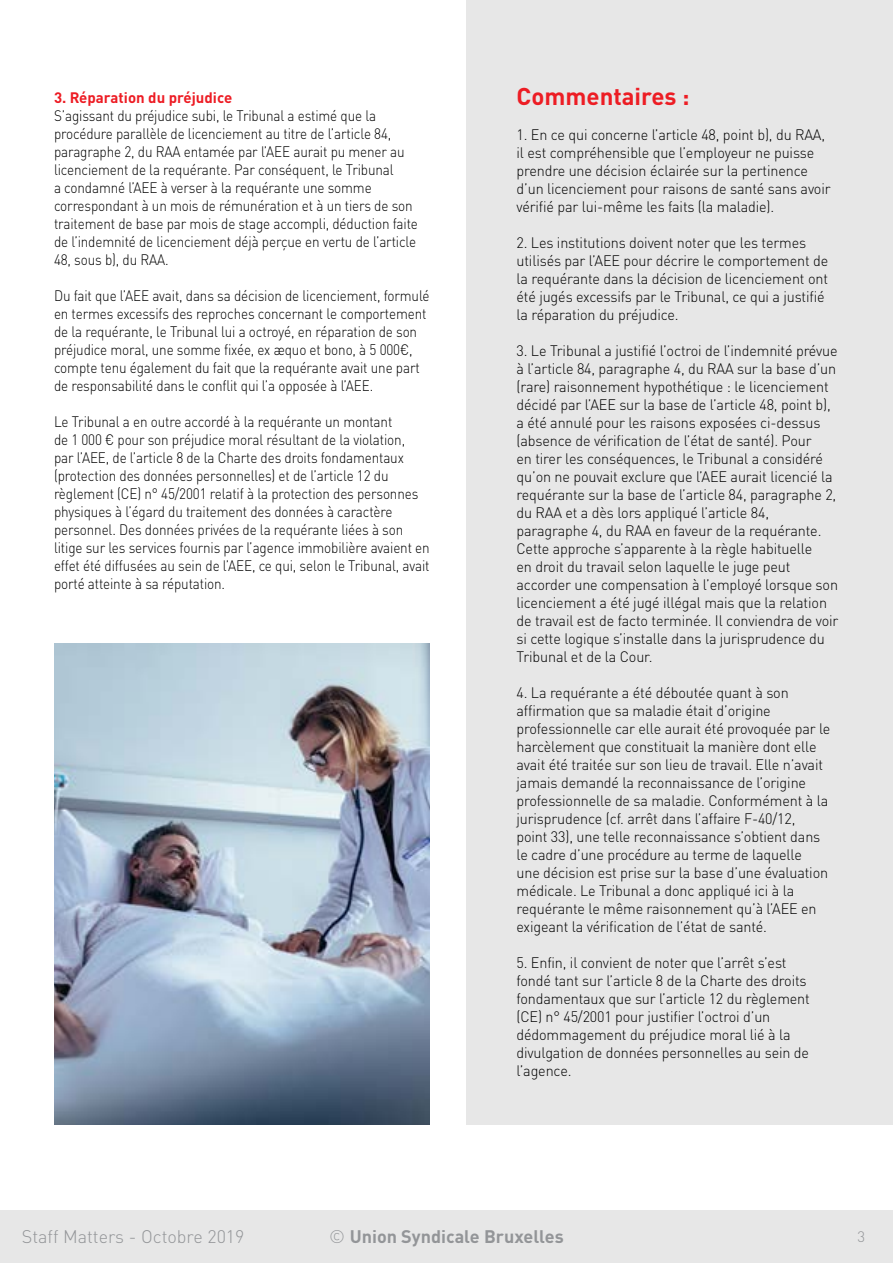
<style>
.page{position:relative;width:893px;height:1263px;background:#fff}
.page>*{position:absolute;margin:0;border:0;box-sizing:border-box;transform-origin:0 0}
.t1{font:700 24px "DIN";color:#ed1d24}
.t2{font:300 18px "DIN Pro";color:#939598}
.t3{font:700 18px "DIN Pro";color:#939598}
.t4{font:300 15px/18px "DIN Pro";letter-spacing:-.01em;color:#000;scale:.96 1}
.t5{font:300 15px/18px "DIN Pro";letter-spacing:-.01em;color:#000;scale:.9 1}
.t6{font:700 15px "DIN Pro";color:#ed1c24}
.t7{font:300 15px "DIN Pro";color:#939598}
.s1{font-weight:300}
</style>
<div class="page">
<div style="left:0;top:1210px;width:893px;height:53px;background:#e7e7e7"></div>
<img style="left:54px;top:643px;width:376px;height:481px">
<div style="left:466px;top:0;width:427px;height:1124px;background:#e7e7e7"></div>
<p class="t6" style="left:54px;top:86px;width:180px">3. Réparation du préjudice</p>
<p class="t5" style="left:54px;top:106px;width:406px">S’agissant du préjudice subi, le Tribunal a estimé que la procédure parallèle de licenciement au titre de l’article 84, paragraphe 2, du RAA entamée par l’AEE aurait pu mener au licenciement de la requérante. Par conséquent, le Tribunal<br>a condamné l’AEE à verser à la requérante une somme correspondant à un mois de rémunération et à un tiers de son traitement de base par mois de stage accompli, déduction faite de l’indemnité de licenciement déjà perçue en vertu de l’article 48, sous b), du RAA.</p>
<p class="t5" style="left:54px;top:285px;width:419px">Du fait que l’AEE avait, dans sa décision de licenciement, formulé en termes excessifs des reproches concernant le comportement de la requérante, le Tribunal lui a octroyé, en réparation de son préjudice moral, une somme fixée, ex æquo et bono, à 5 000€, compte tenu également du fait que la requérante avait une part de responsabilité dans le conflit qui l’a opposée à l’AEE.</p>
<p class="t5" style="left:54px;top:411px;width:419px">Le Tribunal a en outre accordé à la requérante un montant<br>de 1 000 € pour son préjudice moral résultant de la violation,<br>par l’AEE, de l’article 8 de la Charte des droits fondamentaux (protection des données personnelles) et de l’article 12 du règlement (CE) n° 45/2001 relatif à la protection des personnes physiques à l’égard du traitement des données à caractère personnel. Des données privées de la requérante liées à son litige sur les services fournis par l’agence immobilière avaient en effet été diffusées au sein de l’AEE, ce qui, selon le Tribunal, avait porté atteinte à sa réputation.</p>
<h1 class="t1" style="left:516px;top:81px;width:174px">Commentaires :</h1>
<p class="t4" style="left:516px;top:125px;width:329px">1. En ce qui concerne l’article 48, point b), du RAA, il est compréhensible que l’employeur ne puisse prendre une décision éclairée sur la pertinence d’un licenciement pour raisons de santé sans avoir vérifié par lui-même les faits (la maladie).</p>
<p class="t4" style="left:516px;top:232px;width:326px">2. Les institutions doivent noter que les termes utilisés par l’AEE pour décrire le comportement de la requérante dans la décision de licenciement ont été jugés excessifs par le Tribunal, ce qui a justifié la réparation du préjudice.</p>
<p class="t4" style="left:516px;top:340px;width:337px">3. Le Tribunal a justifié l’octroi de l’indemnité prévue à l’article 84, paragraphe 4, du RAA sur la base d’un (rare) raisonnement hypothétique : le licenciement décidé par l’AEE sur la base de l’article 48, point b), a été annulé pour les raisons exposées ci-dessus (absence de vérification de l’état de santé). Pour<br>en tirer les conséquences, le Tribunal a considéré qu’on ne pouvait exclure que l’AEE aurait licencié la requérante sur la base de l’article 84, paragraphe 2, du RAA et a dès lors appliqué l’article 84, paragraphe 4, du RAA en faveur de la requérante.<br>Cette approche s’apparente à la règle habituelle<br>en droit du travail selon laquelle le juge peut accorder une compensation à l’employé lorsque son licenciement a été jugé illégal mais que la relation de travail est de facto terminée. Il conviendra de voir si cette logique s’installe dans la jurisprudence du Tribunal et de la Cour.</p>
<p class="t4" style="left:516px;top:682px;width:328px">4. La requérante a été déboutée quant à son affirmation que sa maladie était d’origine professionnelle car elle aurait été provoquée par le harcèlement que constituait la manière dont elle avait été traitée sur son lieu de travail. Elle n’avait jamais demandé la reconnaissance de l’origine professionnelle de sa maladie. Conformément à la jurisprudence (cf. arrêt dans l’affaire F-40/12,<br>point 33), une telle reconnaissance s’obtient dans le cadre d’une procédure au terme de laquelle<br>une décision est prise sur la base d’une évaluation médicale. Le Tribunal a donc appliqué ici à la requérante le même raisonnement qu’à l’AEE en exigeant la vérification de l’état de santé.</p>
<p class="t4" style="left:516px;top:952px;width:307px">5. Enfin, il convient de noter que l’arrêt s’est fondé tant sur l’article 8 de la Charte des droits fondamentaux que sur l’article 12 du règlement (CE) n° 45/2001 pour justifier l’octroi d’un dédommagement du préjudice moral lié à la divulgation de données personnelles au sein de l’agence.</p>
<p class="t2" style="left:22px;top:1222px;width:224px">Staff Matters - Octobre 2019</p>
<p class="t3" style="left:329px;top:1222px;width:236px"><span class="s1">©</span> Union Syndicale Bruxelles</p>
<p class="t7" style="left:857px;top:1225px;width:9px">3</p>
</div>
